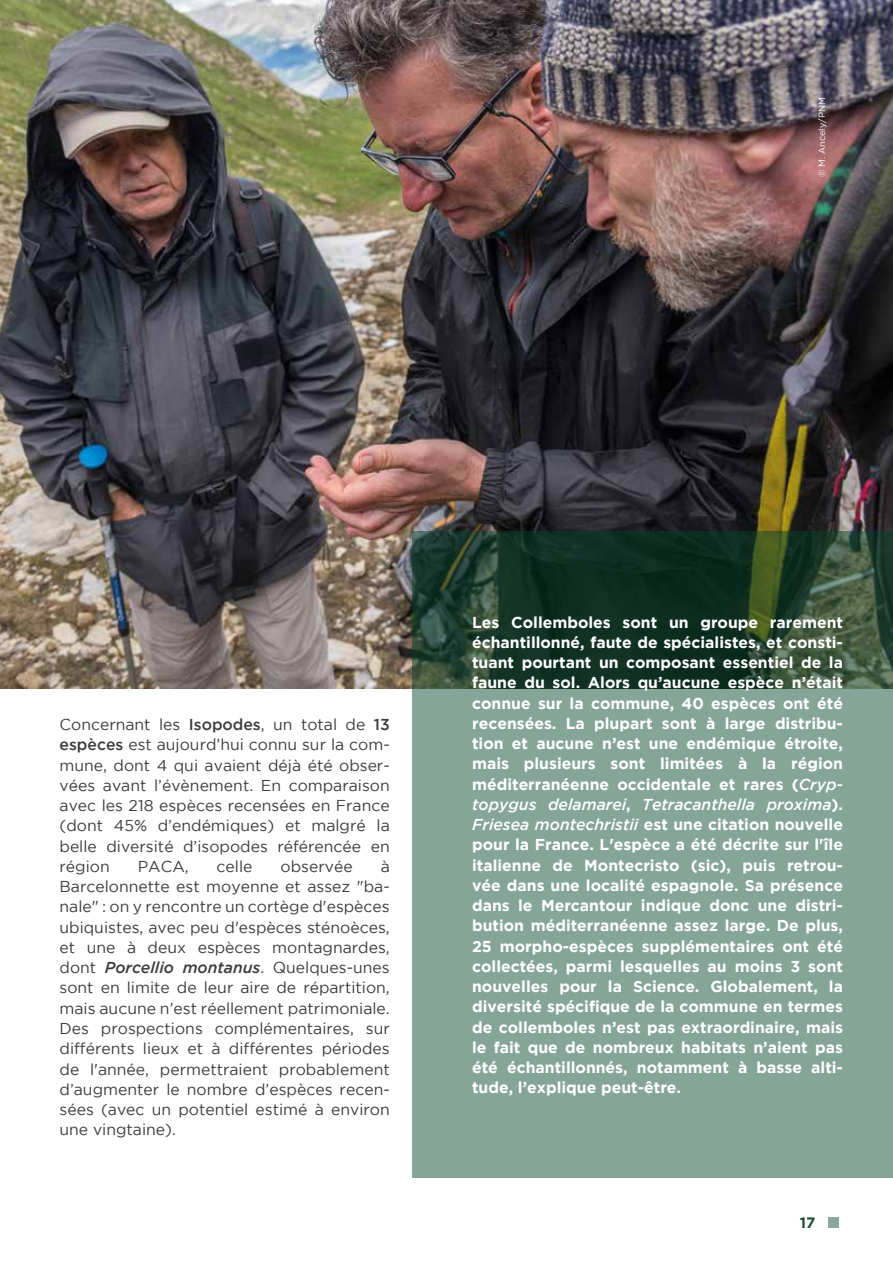
<style>
.page{position:relative;width:893px;height:1263px;background:#fff}
.page>*{position:absolute;margin:0;border:0;box-sizing:border-box;transform-origin:0 0}
.t1{font:700 15.75px/20.2px "Gotham";color:#fff;text-align:justify}
.t2{font:15.75px/20.2px "Gotham";color:#3c3c3b;text-align:justify}
.t3{font:700 15px "Gotham";color:#214f34}
.t4{font:9px "Gotham";color:#fff}
.s1{font-weight:500}
.s2{font-weight:500;font-style:italic}
</style>
<div class="page">
<div style="left:828px;top:1216px;width:11px;height:11px;background:#8aa99c"></div>
<img style="left:0;top:0;width:893px;height:689px">
<svg style="left:412px;top:531px;width:481px;height:647px;background:#6c8b7d"></svg>
<p class="t4" style="left:817px;top:177px;width:81px;rotate:-90deg">© M. Ancely/PNM</p>
<p class="t2" style="left:60px;top:714px;width:332px">Concernant les <span class="s1">Isopodes</span>, un total de <span class="s1">13 espèces</span> est aujourd’hui connu sur la com&shy;mune, dont 4 qui avaient déjà été obser&shy;vées avant l’évènement. En comparaison avec les 218 espèces recensées en France (dont 45% d’endémiques) et malgré la belle diversité d’isopodes référencée en région</p>
<p class="t2" style="left:60px;top:856px;width:332px;text-indent:321px">à Barcelonnette est moyenne et assez "ba&shy;nale" : on y rencontre un cortège d'espèces ubiquistes, avec peu d'espèces sténoèces, et une à deux espèces montagnardes, dont <span class="s2">Porcellio montanus</span>. Quelques-unes sont en limite de leur aire de répartition, mais aucune n’est réellement patrimoniale.<br>Des prospections complémentaires, sur différents lieux et à différentes périodes de l'année, permettraient probablement d’augmenter le nombre d’espèces recen&shy;sées (avec un potentiel estimé à environ une vingtaine).</p>
<p class="t2" style="left:138px;top:856px;width:52px">PACA,</p>
<p class="t2" style="left:217px;top:856px;width:37px">celle</p>
<p class="t2" style="left:281px;top:856px;width:74px">observée</p>
<p class="t1" style="left:472px;top:611px;width:372px">Les Collemboles sont un groupe rarement échantillonné, faute de spécialistes, et consti&shy;tuant pourtant un composant essentiel de la faune du sol. Alors qu’aucune espèce n’était connue sur la commune, 40 espèces ont été recensées. La plupart sont à large distribu&shy;tion et aucune n’est une endémique étroite, mais plusieurs sont limitées à la région méditerranéenne occidentale et rares (<span class="s2">Cryp&shy;topygus delamarei</span>, <span class="s2">Tetracanthella proxima</span>).<br><span class="s2">Friesea montechristii</span> est une citation nouvelle pour la France. L'espèce a été décrite sur l'île italienne de Montecristo (sic), puis retrou&shy;vée dans une localité espagnole. Sa présence dans le Mercantour indique donc une distri&shy;bution méditerranéenne assez large. De plus, 25 morpho-espèces supplémentaires ont été collectées, parmi lesquelles au moins 3 sont nouvelles pour la Science. Globalement, la diversité spécifique de la commune en termes de collemboles n’est pas extraordinaire, mais le fait que de nombreux habitats n’aient pas été échantillonnés, notamment à basse alti&shy;tude, l’explique peut-être.</p>
<p class="t3" style="left:800px;top:1213px;width:17px">17</p>
</div>
